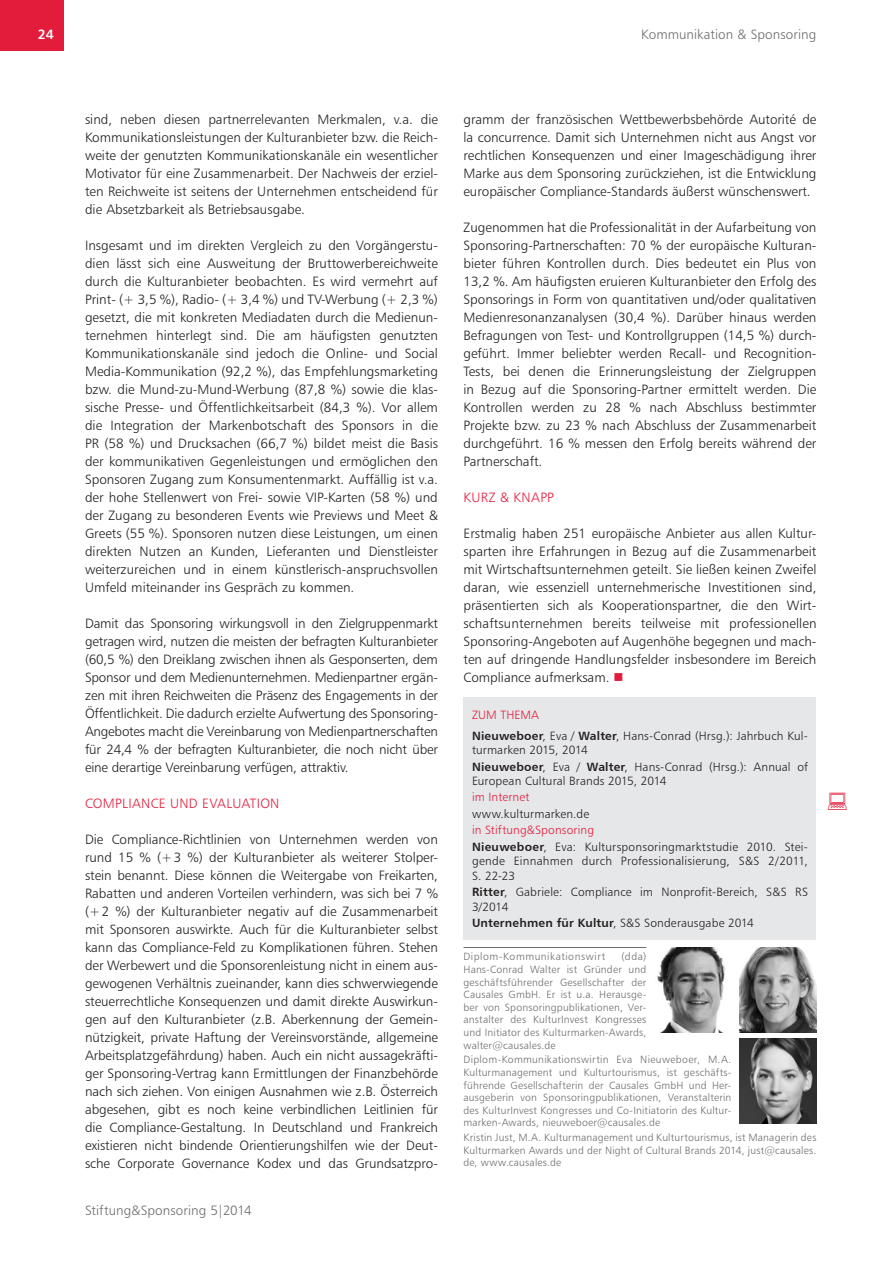
<style>
.page{position:relative;width:893px;height:1263px;background:#fff}
.page>*{position:absolute;margin:0;border:0;box-sizing:border-box;transform-origin:0 0}
.RS_Inhalt_Fließtext{font:13.5px/18px "Humanist 777 BT Light B";color:#231f20;text-align:justify}
.t1{font:13.5px "Humanist 777 BT Light B";letter-spacing:.005em;color:#6c6d70}
.RS_Inhalt_Headline{font:13.5px "Humanist 777 BT Light B";letter-spacing:.02em;color:#e41c3b}
.t2{font:13.5px "Humanist 777 BT Bold B";color:#fff}
.RS_Inhalt_Fließtext-2{font:12px/14.4px "Humanist 777 BT Light B";letter-spacing:.01em;color:#231f20}
.RS_Inhalt_Fließtext-3{font:12px "Humanist 777 BT Light B";letter-spacing:.01em;color:#e41c3b}
.RS_Inhalt_Headline-2{font:12px "Humanist 777 BT Light B";color:#e41c3b}
.RS_Inhalt_Absender{font:10.5px/12.6px "Humanist 777 BT Light B";letter-spacing:.015em;color:#6c6d70;text-align:justify}
.RS_Inhalt_Absender-2{font:10.5px "Humanist 777 BT Light B";letter-spacing:.05em;color:#6c6d70}
.s1{color:#e41c3b}
.s2{font-family:"Humanist 777 BT Bold B"}
</style>
<div class="page">
<div style="left:0;top:0;width:64px;height:51px;background:#e41c3b"></div>
<div style="left:463px;top:697px;width:353px;height:243px;background:#e6e7e9"></div>
<hr style="left:463px;top:947px;width:183px;height:1px;background:#6c6d70">
<img style="left:740px;top:947px;width:76px;height:85px">
<img style="left:740px;top:1038px;width:76px;height:85px">
<img style="left:657px;top:947px;width:68px;height:85px">
<p class="t2" style="left:38px;top:26px;width:17px">24</p>
<p class="t1" style="left:641px;top:26px;width:177px">Kommunikation &amp; Sponsoring</p>
<p class="RS_Inhalt_Fließtext" style="left:85px;top:110px;width:354px">sind, neben diesen partnerrelevanten Merkmalen, v.a. die Kommunikationsleistungen der Kulturanbieter bzw. die Reich&shy;weite der genutzten Kommunikationskanäle ein wesentlicher Motivator für eine Zusammenarbeit. Der Nachweis der erziel&shy;ten Reichweite ist seitens der Unternehmen entscheidend für die Absetzbarkeit als Betriebsausgabe.</p>
<p class="RS_Inhalt_Fließtext" style="left:85px;top:236px;width:354px">Insgesamt und im direkten Vergleich zu den Vorgängerstu&shy;dien lässt sich eine Ausweitung der Bruttowerbereichweite durch die Kulturanbieter beobachten. Es wird vermehrt auf Print- (+ 3,5 %), Radio- (+ 3,4 %) und TV-Werbung (+ 2,3 %) gesetzt, die mit konkreten Mediadaten durch die Medienun&shy;ternehmen hinterlegt sind. Die am häufigsten genutzten Kommunikationskanäle sind jedoch die Online- und Social Media-Kommunikation (92,2 %), das Empfehlungsmarketing bzw. die Mund-zu-Mund-Werbung (87,8 %) sowie die klas&shy;sische Presse- und Öffentlichkeitsarbeit (84,3 %). Vor allem die Integration der Markenbotschaft des Sponsors in die PR (58 %) und Drucksachen (66,7 %) bildet meist die Basis der kommunikativen Gegenleistungen und ermöglichen den Sponsoren Zugang zum Konsumentenmarkt. Auffällig ist v.a. der hohe Stellenwert von Frei- sowie VIP-Karten (58 %) und der Zugang zu besonderen Events wie Previews und Meet &amp; Greets (55 %). Sponsoren nutzen diese Leistungen, um einen direkten Nutzen an Kunden, Lieferanten und Dienstleister weiterzureichen und in einem künstlerisch-anspruchsvollen Umfeld miteinander ins Gespräch zu kommen.</p>
<p class="RS_Inhalt_Fließtext" style="left:85px;top:614px;width:354px">Damit das Sponsoring wirkungsvoll in den Zielgruppenmarkt getragen wird, nutzen die meisten der befragten Kulturanbieter (60,5 %) den Dreiklang zwischen ihnen als Gesponserten, dem Sponsor und dem Medienunternehmen. Medienpartner ergän&shy;zen mit ihren Reichweiten die Präsenz des Engagements in der Öffentlichkeit. Die dadurch erzielte Aufwertung des Sponsoring-Angebotes macht die Vereinbarung von Medienpartnerschaften für 24,4 % der befragten Kulturanbieter, die noch nicht über eine derartige Vereinbarung verfügen, attraktiv.</p>
<p class="RS_Inhalt_Headline" style="left:85px;top:795px;width:196px">COMPLIANCE UND EVALUATION</p>
<p class="RS_Inhalt_Fließtext" style="left:85px;top:830px;width:354px">Die Compliance-Richtlinien von Unternehmen werden von rund 15 % (+3 %) der Kulturanbieter als weiterer Stolper&shy;stein benannt. Diese können die Weitergabe von Freikarten, Rabatten und anderen Vorteilen verhindern, was sich bei 7 % (+2 %) der Kulturanbieter negativ auf die Zusammenarbeit mit Sponsoren auswirkte. Auch für die Kulturanbieter selbst kann das Compliance-Feld zu Komplikationen führen. Stehen der Werbewert und die Sponsorenleistung nicht in einem aus&shy;gewogenen Verhältnis zueinander, kann dies schwerwiegende steuerrechtliche Konsequenzen und damit direkte Auswirkun&shy;gen auf den Kulturanbieter (z.B. Aberkennung der Gemein&shy;nützigkeit, private Haftung der Vereinsvorstände, allgemeine Arbeitsplatzgefährdung) haben. Auch ein nicht aussagekräfti&shy;ger Sponsoring-Vertrag kann Ermittlungen der Finanzbehörde nach sich ziehen. Von einigen Ausnahmen wie z.B. Österreich abgesehen, gibt es noch keine verbindlichen Leitlinien für die Compliance-Gestaltung. In Deutschland und Frankreich existieren nicht bindende Orientierungshilfen wie der Deut&shy;sche Corporate Governance Kodex und das Grundsatzpro-</p>
<p class="t1" style="left:85px;top:1202px;width:168px">Stiftung&amp;Sponsoring 5|2014</p>
<p class="RS_Inhalt_Fließtext" style="left:463px;top:110px;width:354px">gramm der französischen Wettbewerbsbehörde Autorité de la concurrence. Damit sich Unternehmen nicht aus Angst vor rechtlichen Konsequenzen und einer Imageschädigung ihrer Marke aus dem Sponsoring zurückziehen, ist die Entwicklung europäischer Compliance-Standards äußerst wünschenswert.</p>
<p class="RS_Inhalt_Fließtext" style="left:463px;top:218px;width:354px">Zugenommen hat die Professionalität in der Aufarbeitung von Sponsoring-Partnerschaften: 70 % der europäische Kulturan&shy;bieter führen Kontrollen durch. Dies bedeutet ein Plus von 13,2 %. Am häufigsten eruieren Kulturanbieter den Erfolg des Sponsorings in Form von quantitativen und/oder qualitativen Medienresonanzanalysen (30,4 %). Darüber hinaus werden Befragungen von Test- und Kontrollgruppen (14,5 %) durch&shy;geführt. Immer beliebter werden Recall- und Recognition-Tests, bei denen die Erinnerungsleistung der Zielgruppen in Bezug auf die Sponsoring-Partner ermittelt werden. Die Kontrollen werden zu 28 % nach Abschluss bestimmter Projekte bzw. zu 23 % nach Abschluss der Zusammenarbeit durchgeführt. 16 % messen den Erfolg bereits während der Partnerschaft.</p>
<p class="RS_Inhalt_Headline" style="left:463px;top:489px;width:92px">KURZ &amp; KNAPP</p>
<p class="RS_Inhalt_Fließtext" style="left:463px;top:524px;width:355px">Erstmalig haben 251 europäische Anbieter aus allen Kultur&shy;sparten ihre Erfahrungen in Bezug auf die Zusammenarbeit mit Wirtschaftsunternehmen geteilt. Sie ließen keinen Zweifel daran, wie essenziell unternehmerische Investitionen sind, präsentierten sich als Kooperationspartner, die den Wirt&shy;schaftsunternehmen bereits teilweise mit professionellen Sponsoring-Angeboten auf Augenhöhe begegnen und mach&shy;ten auf dringende Handlungsfelder insbesondere im Bereich Compliance aufmerksam. <span class="s1">■</span></p>
<p class="RS_Inhalt_Headline-2" style="left:472px;top:707px;width:68px">ZUM THEMA</p>
<p class="RS_Inhalt_Fließtext-2" style="left:472px;top:728px;width:337px"><span class="s2">Nieuweboer</span>, Eva / <span class="s2">Walter</span>, Hans-Conrad (Hrsg.): Jahrbuch Kul&shy;turmarken 2015, 2014</p>
<p class="RS_Inhalt_Fließtext-2" style="left:472px;top:759px;width:337px"><span class="s2">Nieuweboer</span>, Eva / <span class="s2">Walter</span>, Hans-Conrad (Hrsg.): Annual of<br>European Cultural Brands 2015, 2014</p>
<p class="RS_Inhalt_Fließtext-3" style="left:472px;top:790px;width:59px">im Internet</p>
<p class="RS_Inhalt_Fließtext-2" style="left:472px;top:806px;width:119px">www.kulturmarken.de</p>
<p class="RS_Inhalt_Fließtext-3" style="left:472px;top:823px;width:124px">in Stiftung&amp;Sponsoring</p>
<p class="RS_Inhalt_Fließtext-2" style="left:472px;top:839px;width:337px;text-align:justify"><span class="s2">Nieuweboer</span>, Eva: Kultursponsoringmarktstudie 2010. Stei&shy;gende Einnahmen durch Professionalisierung, S&amp;S 2/2011, S. 22-23</p>
<p class="RS_Inhalt_Fließtext-2" style="left:472px;top:885px;width:337px"><span class="s2">Ritter</span>, Gabriele: Compliance im Nonprofit-Bereich, S&amp;S RS<br>3/2014</p>
<p class="RS_Inhalt_Fließtext-2" style="left:472px;top:916px;width:283px"><span class="s2">Unternehmen für Kultur</span>, S&amp;S Sonderausgabe 2014</p>
<p class="RS_Inhalt_Absender-2" style="left:463px;top:950px;width:143px">Diplom-Kommunikationswirt</p>
<p class="RS_Inhalt_Absender" style="left:463px;top:950px;width:184px;text-indent:158px">(dda)<br>Hans-Conrad Walter ist Gründer und geschäftsführender Gesellschafter der Causales GmbH. Er ist u.a. Herausge&shy;ber von Sponsoringpublikationen, Ver&shy;anstalter des KulturInvest Kongresses und Initiator des Kulturmarken-Awards, walter@causales.de</p>
<p class="RS_Inhalt_Absender" style="left:463px;top:1053px;width:269px">Diplom-Kommunikationswirtin Eva Nieuweboer, M.A.<br>Kulturmanagement und Kulturtourismus, ist geschäfts&shy;führende Gesellschafterin der Causales GmbH und Her&shy;ausgeberin von Sponsoringpublikationen, Veranstalterin des KulturInvest Kongresses und Co-Initiatorin des Kultur&shy;marken-Awards, nieuweboer@causales.de</p>
<p class="RS_Inhalt_Absender" style="left:463px;top:1131px;width:354px">Kristin Just, M.A. Kulturmanagement und Kulturtourismus, ist Managerin des Kulturmarken Awards und der Night of Cultural Brands 2014, just@causales. de, www.causales.de</p>
</div>
